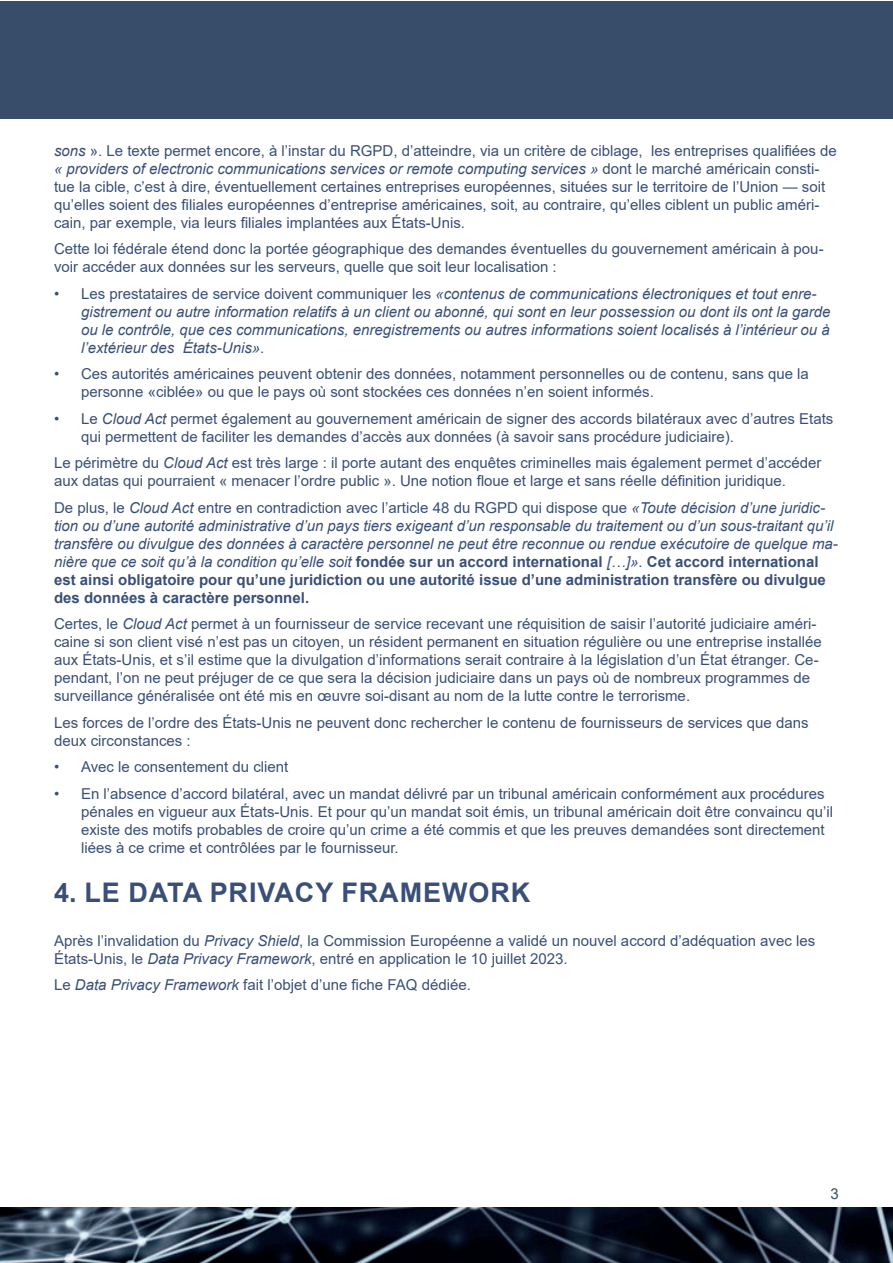
<style>
.page{position:relative;width:893px;height:1263px;background:#fff}
.page>*{position:absolute;margin:0;border:0;box-sizing:border-box;transform-origin:0 0}
.t1{font:700 27px "Arial";letter-spacing:.035em;color:#394f78}
.t2{font:15px/18px "Arial";color:#394f78}
.t3{font:italic 15px/18px "Arial";color:#394f78}
.t4{font:15px "Arial";color:#384d6a}
.s1{font-style:italic}
.s2{font-style:normal}
.s3{font-weight:700;font-style:normal}
</style>
<div class="page">
<div style="left:0;top:1px;width:893px;height:117px;background:#384d6a"></div>
<img style="left:0;top:1208px;width:893px;height:55px">
<p class="t2" style="left:54px;top:141px;width:784px"><span class="s1">sons</span> ». Le texte permet encore, à l’instar du RGPD, d’atteindre, via un critère de ciblage, les entreprises qualifiées de <span class="s1">« providers of electronic communications services or remote computing services »</span> dont le marché américain consti&shy;tue la cible, c’est à dire, éventuellement certaines entreprises européennes, situées sur le territoire de l’Union — soit qu’elles soient des filiales européennes d’entreprise américaines, soit, au contraire, qu’elles ciblent un public améri&shy;cain, par exemple, via leurs filiales implantées aux États-Unis.</p>
<p class="t2" style="left:54px;top:240px;width:771px">Cette loi fédérale étend donc la portée géographique des demandes éventuelles du gouvernement américain à pou&shy;voir accéder aux données sur les serveurs, quelle que soit leur localisation :</p>
<p class="t3" style="left:81px;top:286px;width:751px;text-indent:-27px"><span class="s2">• Les prestataires de service doivent communiquer les</span> «contenus de communications électroniques et tout enre&shy;gistrement ou autre information relatifs à un client ou abonné, qui sont en leur possession ou dont ils ont la garde ou le contrôle, que ces communications, enregistrements ou autres informations soient localisés à l’intérieur ou à l’extérieur des États-Unis»<span class="s2">.</span></p>
<p class="t2" style="left:81px;top:366px;width:729px;text-indent:-27px">• Ces autorités américaines peuvent obtenir des données, notamment personnelles ou de contenu, sans que la personne «ciblée» ou que le pays où sont stockées ces données n’en soient informés.</p>
<p class="t2" style="left:81px;top:411px;width:754px;text-indent:-27px">• Le <span class="s1">Cloud Act</span> permet également au gouvernement américain de signer des accords bilatéraux avec d’autres Etats qui permettent de faciliter les demandes d’accès aux données (à savoir sans procédure judiciaire).</p>
<p class="t2" style="left:54px;top:455px;width:769px">Le périmètre du <span class="s1">Cloud Act</span> est très large : il porte autant des enquêtes criminelles mais également permet d’accéder aux datas qui pourraient « menacer l’ordre public ». Une notion floue et large et sans réelle définition juridique.</p>
<p class="t3" style="left:54px;top:500px;width:785px"><span class="s2">De plus, le</span> Cloud Act <span class="s2">entre en contradiction avec l’article 48 du RGPD qui dispose que</span> «Toute décision d’une juridic&shy;tion ou d’une autorité administrative d’un pays tiers exigeant d’un responsable du traitement ou d’un sous-traitant qu’il transfère ou divulgue des données à caractère personnel ne peut être reconnue ou rendue exécutoire de quelque ma&shy;nière que ce soit qu’à la condition qu’elle soit <span class="s3">fondée sur un accord international</span> […]»<span class="s2">.</span> <span class="s3">Cet accord international est ainsi obligatoire pour qu’une juridiction ou une autorité issue d’une administration transfère ou divulgue des données à caractère personnel.</span></p>
<p class="t2" style="left:54px;top:616px;width:769px">Certes, le <span class="s1">Cloud Act</span> permet à un fournisseur de service recevant une réquisition de saisir l’autorité judiciaire améri&shy;caine si son client visé n’est pas un citoyen, un résident permanent en situation régulière ou une entreprise installée aux États-Unis, et s’il estime que la divulgation d’informations serait contraire à la législation d’un État étranger. Ce&shy;pendant, l’on ne peut préjuger de ce que sera la décision judiciaire dans un pays où de nombreux programmes de surveillance généralisée ont été mis en œuvre soi-disant au nom de la lutte contre le terrorisme.</p>
<p class="t2" style="left:54px;top:713px;width:756px">Les forces de l’ordre des États-Unis ne peuvent donc rechercher le contenu de fournisseurs de services que dans deux circonstances :</p>
<p class="t2" style="left:54px;top:759px;width:236px">• Avec le consentement du client</p>
<p class="t2" style="left:81px;top:786px;width:753px;text-indent:-27px">• En l’absence d’accord bilatéral, avec un mandat délivré par un tribunal américain conformément aux procédures pénales en vigueur aux États-Unis. Et pour qu’un mandat soit émis, un tribunal américain doit être convaincu qu’il existe des motifs probables de croire qu’un crime a été commis et que les preuves demandées sont directement liées à ce crime et contrôlées par le fournisseur.</p>
<h1 class="t1" style="left:54px;top:882px;width:478px">4. LE DATA PRIVACY FRAMEWORK</h1>
<p class="t2" style="left:54px;top:933px;width:763px">Après l’invalidation du <span class="s1">Privacy Shield</span>, la Commission Européenne a validé un nouvel accord d’adéquation avec les<br>États-Unis, le <span class="s1">Data Privacy Framework</span>, entré en application le 10 juillet 2023.</p>
<p class="t2" style="left:54px;top:977px;width:418px">Le <span class="s1">Data Privacy Framework</span> fait l’objet d’une fiche FAQ dédiée.</p>
<p class="t4" style="left:831px;top:1184px;width:10px">3</p>
</div>
